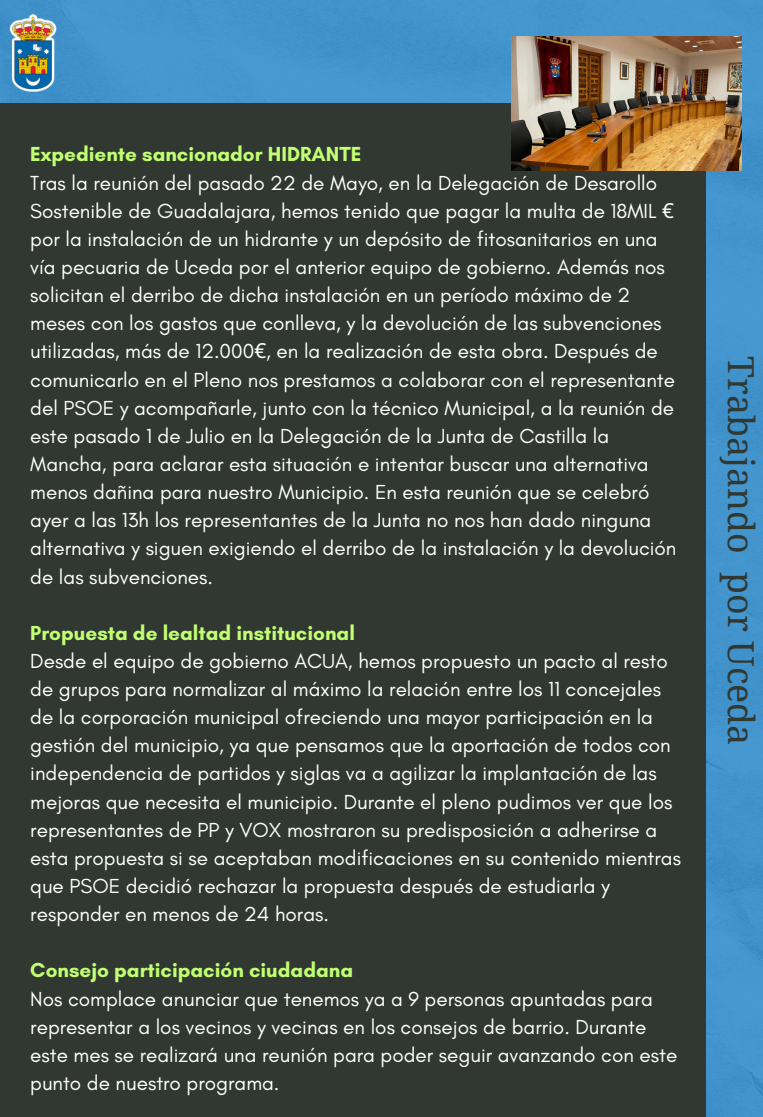
<style>
.page{position:relative;width:763px;height:1117px;background:#fff}
.page>*{position:absolute;margin:0;border:0;box-sizing:border-box;transform-origin:0 0}
.t1{font:35.75px "Noto Serif";color:#313832}
.t2{font:20.75px/28.1px "Glacial Indifference";color:#fff}
.t3{font:700 20.75px "Glacial Indifference";color:#c1ff72}
.s1{font-family:"Noto Sans"}
</style>
<div class="page">
<div style="left:0;top:0;width:762px;height:1117px;background:#4395ce"></div>
<div style="left:0;top:103px;width:705px;height:1014px;background:#313832"></div>
<img style="left:0;top:12px;width:61px;height:91px">
<img style="left:511px;top:37px;width:230px;height:133px">
<p class="t3" style="left:30px;top:142px;width:332px">Expediente sancionador HIDRANTE</p>
<p class="t2" style="left:30px;top:168px;width:647px">Tras la reunión del pasado 22 de Mayo, en la Delegación de Desarollo Sostenible de Guadalajara, hemos tenido que pagar la multa de 18MIL <span class="s1">€ </span>por la instalación de un hidrante y un depósito de fitosanitarios en una vía pecuaria de Uceda por el anterior equipo de gobierno. Además nos solicitan el derribo de dicha instalación en un período máximo de 2 meses con los gastos que conlleva, y la devolución de las subvenciones utilizadas, más de 12.000<span class="s1">€</span>, en la realización de esta obra. Después de comunicarlo en el Pleno nos prestamos a colaborar con el representante del PSOE y acompañarle, junto con la técnico Municipal, a la reunión de este pasado 1 de Julio en la Delegación de la Junta de Castilla la Mancha, para aclarar esta situación e intentar buscar una alternativa menos dañina para nuestro Municipio. En esta reunión que se celebró ayer a las 13h los representantes de la Junta no nos han dado ninguna alternativa y siguen exigiendo el derribo de la instalación y la devolución de las subvenciones.</p>
<p class="t3" style="left:30px;top:620px;width:326px">Propuesta de lealtad institucional</p>
<p class="t2" style="left:30px;top:646px;width:652px">Desde el equipo de gobierno ACUA, hemos propuesto un pacto al resto de grupos para normalizar al máximo la relación entre los 11 concejales de la corporación municipal ofreciendo una mayor participación en la gestión del municipio, ya que pensamos que la aportación de todos con independencia de partidos y siglas va a agilizar la implantación de las mejoras que necesita el municipio. Durante el pleno pudimos ver que los representantes de PP y VOX mostraron su predisposición a adherirse a esta propuesta si se aceptaban modificaciones en su contenido mientras que PSOE decidió rechazar la propuesta después de estudiarla y responder en menos de 24 horas.</p>
<p class="t3" style="left:30px;top:957px;width:324px">Consejo participación ciudadana</p>
<p class="t2" style="left:30px;top:984px;width:648px">Nos complace anunciar que tenemos ya a 9 personas apuntadas para representar a los vecinos y vecinas en los consejos de barrio. Durante este mes se realizará una reunión para poder seguir avanzando con este punto de nuestro programa.</p>
<p class="t1" style="left:765px;top:356px;width:390px;rotate:90deg">Trabajando por Uceda</p>
</div>
